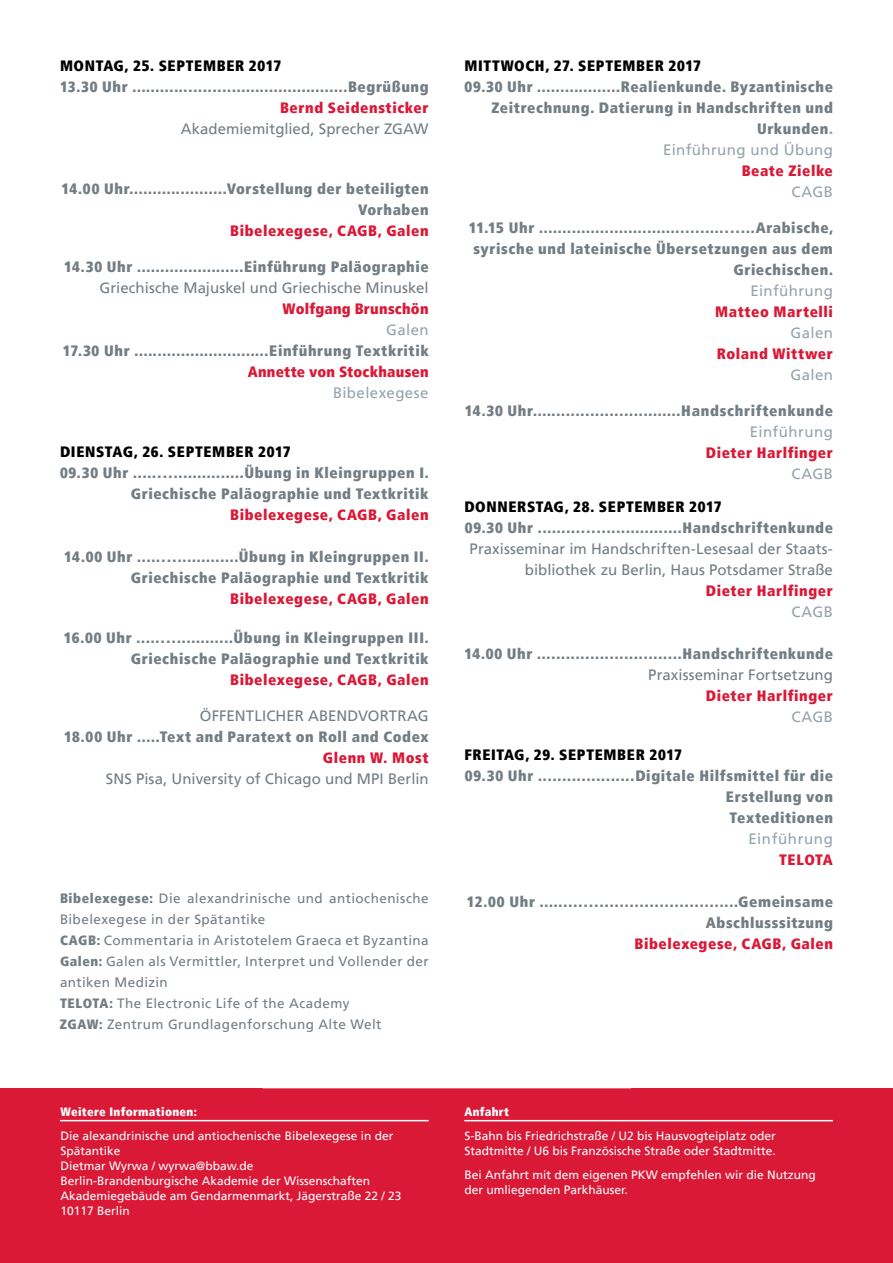
<style>
.page{position:relative;width:893px;height:1263px;background:#fff}
.page>*{position:absolute;margin:0;border:0;box-sizing:border-box;transform-origin:0 0}
.t1{font:900 condensed 15px/21px "Frutiger LT";letter-spacing:.04em;color:#727d84;text-align:right}
.t2{font:15px/21px "Frutiger LT";letter-spacing:.005em;color:#727d84;text-align:right}
.t3{font:900 condensed 15px "Frutiger LT";letter-spacing:.035em;color:#da1937}
.t4{font:900 condensed 15px "Frutiger LT";letter-spacing:.045em;color:#000}
.t5{font:15px "Frutiger LT";letter-spacing:.03em;color:#95a3ab}
.t6{font:900 condensed 15px "Frutiger LT";letter-spacing:.015em;color:#da1937}
.t7{font:13.5px/21px "Frutiger LT";letter-spacing:.035em;color:#727d84}
.t8{font:12px/15px "Frutiger LT";color:#fff}
.t9{font:900 condensed 12px "Frutiger LT";letter-spacing:.025em;color:#fff}
.s1{font-weight:900;font-stretch:condensed}
.s2{color:#95a3ab}
.s3{font-weight:400;font-stretch:normal;color:#95a3ab}
</style>
<div class="page">
<div style="left:0;top:1088px;width:893px;height:175px;background:#da1937"></div>
<hr style="left:464px;top:1120px;width:369px;height:1px;background:#fff">
<hr style="left:60px;top:1120px;width:369px;height:1px;background:#fff">
<p class="t4" style="left:60px;top:57px;width:223px">MONTAG, 25. SEPTEMBER 2017</p>
<p class="t1" style="left:60px;top:76px;width:370px">13.30 Uhr ..............................................Begrüßung</p>
<p class="t3" style="left:280px;top:99px;width:150px">Bernd Seidensticker</p>
<p class="t2" style="left:181px;top:119px;width:249px">Akademiemitglied, Sprecher ZGAW</p>
<p class="t1" style="left:62px;top:178px;width:369px">14.00 Uhr.....................Vorstellung der beteiligten<br>Vorhaben</p>
<p class="t3" style="left:230px;top:222px;width:200px">Bibelexegese, CAGB, Galen</p>
<p class="t1" style="left:64px;top:256px;width:366px">14.30 Uhr .......................Einführung Paläographie</p>
<p class="t2" style="left:100px;top:278px;width:331px">Griechische Majuskel und Griechische Minuskel</p>
<p class="t6" style="left:283px;top:300px;width:148px">Wolfgang Brunschön</p>
<p class="t5" style="left:386px;top:321px;width:44px">Galen</p>
<p class="t1" style="left:63px;top:340px;width:367px">17.30 Uhr .............................Einführung Textkritik</p>
<p class="t6" style="left:248px;top:363px;width:182px">Annette von Stockhausen</p>
<p class="t5" style="left:333px;top:384px;width:97px">Bibelexegese</p>
<p class="t4" style="left:60px;top:442px;width:232px">DIENSTAG, 26. SEPTEMBER 2017</p>
<p class="t1" style="left:60px;top:462px;width:370px">09.30 Uhr .......................Übung in Kleingruppen I.<br>Griechische Paläographie und Textkritik</p>
<p class="t3" style="left:230px;top:505px;width:200px">Bibelexegese, CAGB, Galen</p>
<p class="t1" style="left:64px;top:546px;width:366px">14.00 Uhr .....................Übung in Kleingruppen II.<br>Griechische Paläographie und Textkritik</p>
<p class="t3" style="left:230px;top:589px;width:200px">Bibelexegese, CAGB, Galen</p>
<p class="t1" style="left:64px;top:627px;width:366px">16.00 Uhr ....................Übung in Kleingruppen III.<br>Griechische Paläographie und Textkritik</p>
<p class="t3" style="left:230px;top:670px;width:200px">Bibelexegese, CAGB, Galen</p>
<p class="t2" style="left:200px;top:705px;width:230px">ÖFFENTLICHER ABENDVORTRAG</p>
<p class="t1" style="left:64px;top:726px;width:366px">18.00 Uhr .....Text and Paratext on Roll and Codex</p>
<p class="t3" style="left:323px;top:748px;width:107px">Glenn W. Most</p>
<p class="t2" style="left:106px;top:768px;width:324px">SNS Pisa, U niversity of Chicago und MPI Berlin</p>
<p class="t7" style="left:60px;top:887px;width:370px"><span class="s1">Bibelexegese:</span> Die alexandrinische und antiochenische Bibelexegese in der Spätantike<br><span class="s1">CAGB:</span> Commentaria in Aristotelem Graeca et Byzantina <span class="s1">Galen:</span> Galen als Vermittler, Interpret und Vollender der antiken Medizin<br><span class="s1">TELOTA:</span> The Electronic Life of the Academy<br><span class="s1">ZGAW:</span> Zentrum Grundlagenforschung Alte Welt</p>
<p class="t9" style="left:61px;top:1104px;width:138px">Weitere Informationen:</p>
<p class="t8" style="left:61px;top:1128px;width:342px">Die alexandrinische und antiochenische Bibelexegese in der Spätantike<br>Dietmar Wyrwa / wyrwa@bbaw.de<br>Berlin-Brandenburgische Akademie der Wissenschaften Akademiegebäude am Gendarmenmarkt, Jägerstraße 22 / 23<br>10117 Berlin</p>
<p class="t4" style="left:464px;top:57px;width:238px">MITTWOCH, 27. SEPTEMBER 2017</p>
<p class="t1" style="left:464px;top:76px;width:370px">09.30 Uhr ..................Realienkunde. Byzantinische Zeitrechnung. Datierung in Handschriften und Urkunden<span class="s2">.<br></span><span class="s3">Einführung und Übung</span></p>
<p class="t3" style="left:742px;top:162px;width:93px">Beate Zielke</p>
<p class="t5" style="left:791px;top:183px;width:43px">CAGB</p>
<p class="t1" style="left:469px;top:217px;width:366px">11.15 Uhr .............................................Arabische, syrische und lateinische Übersetzungen aus dem<br>Griechischen.</p>
<p class="t5" style="left:751px;top:282px;width:84px">Einführung</p>
<p class="t3" style="left:715px;top:303px;width:119px">Matteo Martelli</p>
<p class="t5" style="left:791px;top:324px;width:44px">Galen</p>
<p class="t3" style="left:717px;top:345px;width:118px">Roland Wittwer</p>
<p class="t5" style="left:791px;top:366px;width:44px">Galen</p>
<p class="t1" style="left:465px;top:400px;width:370px">14.30 Uhr...............................Handschriftenkunde</p>
<p class="t5" style="left:750px;top:423px;width:85px">Einführung</p>
<p class="t3" style="left:706px;top:444px;width:129px">Dieter Harlfinger</p>
<p class="t5" style="left:791px;top:465px;width:43px">CAGB</p>
<p class="t4" style="left:464px;top:498px;width:259px">DONNERSTAG, 28. SEPTEMBER 2017</p>
<p class="t1" style="left:465px;top:517px;width:370px">09.30 Uhr ..............................Handschriftenkunde</p>
<p class="t2" style="left:470px;top:538px;width:365px">Praxisseminar im Handschriften-Lesesaal der Staats&shy;bibliothek zu Berlin, Haus Potsdamer Straße</p>
<p class="t3" style="left:706px;top:582px;width:129px">Dieter Harlfinger</p>
<p class="t5" style="left:791px;top:603px;width:43px">CAGB</p>
<p class="t1" style="left:464px;top:643px;width:370px">14.00 Uhr ..............................Handschriftenkunde</p>
<p class="t2" style="left:648px;top:664px;width:186px">Praxisseminar Fortsetzung</p>
<p class="t3" style="left:706px;top:687px;width:129px">Dieter Harlfinger</p>
<p class="t5" style="left:791px;top:708px;width:43px">CAGB</p>
<p class="t4" style="left:464px;top:745px;width:219px">FREITAG, 29. SEPTEMBER 2017</p>
<p class="t1" style="left:726px;top:765px;width:109px;text-align:justify;text-indent:-261px">09.30 Uhr ....................Digitale Hilfsmittel für die Erstellung von Texteditionen</p>
<p class="t5" style="left:749px;top:830px;width:86px">Einführung</p>
<p class="t3" style="left:779px;top:850px;width:55px">TELOTA</p>
<p class="t1" style="left:467px;top:891px;width:368px">12.00 Uhr ........................................Gemeinsame<br>Abschlusssitzung</p>
<p class="t3" style="left:634px;top:934px;width:200px">Bibelexegese, CAGB, Galen</p>
<p class="t9" style="left:464px;top:1104px;width:46px">Anfahrt</p>
<p class="t8" style="left:464px;top:1128px;width:313px">S-Bahn bis Friedrichstraße / U2 bis Hausvogteiplatz oder<br>Stadtmitte / U 6 bis Französische Straße oder Stadtmitte.</p>
<p class="t8" style="left:464px;top:1167px;width:353px">Bei Anfahrt mit dem eigenen PKW empfehlen wir die Nutzung der umliegenden Parkhäuser.</p>
</div>
